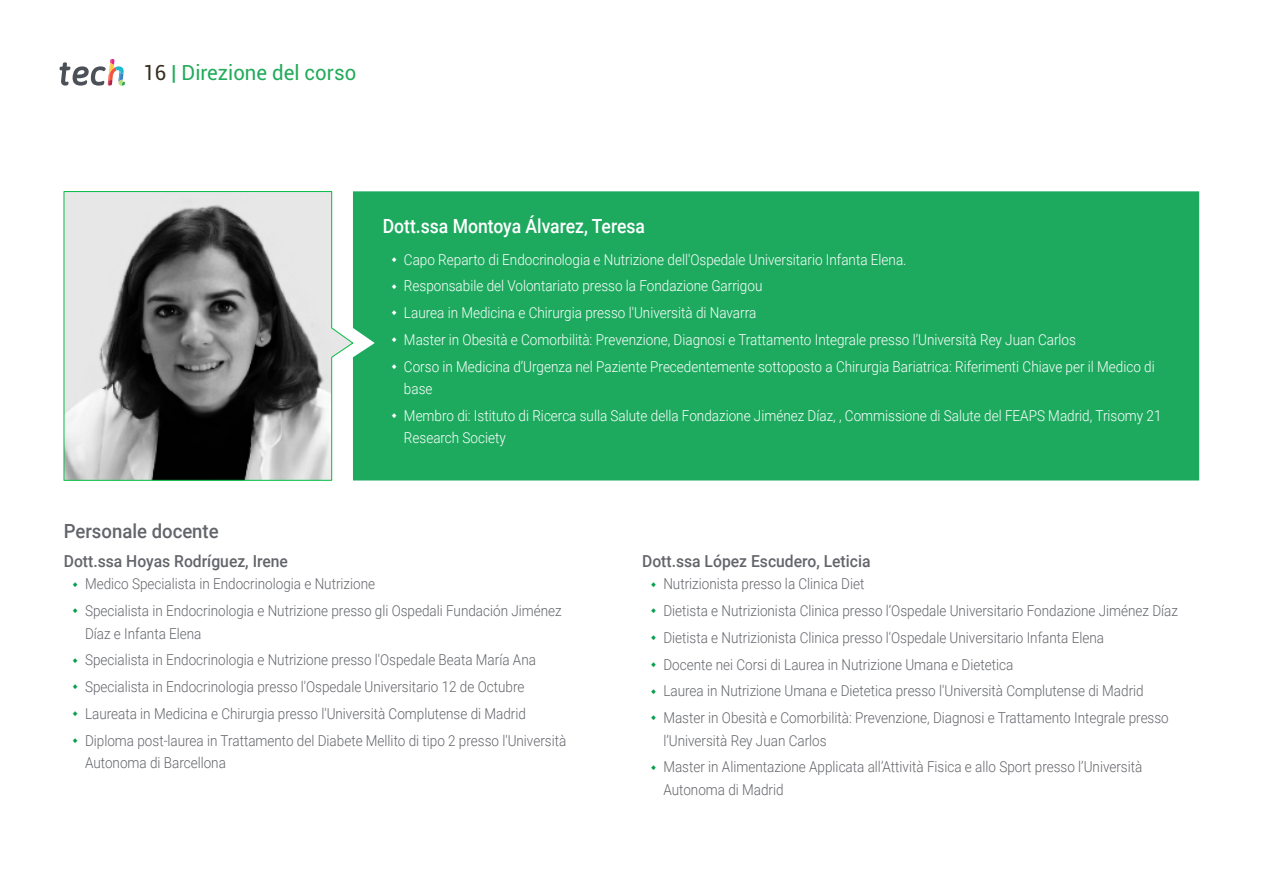
<style>
.page{position:relative;width:1263px;height:893px;background:#fff}
.page>*{position:absolute;margin:0;border:0;box-sizing:border-box;transform-origin:0 0}
.Sección___Pag{font:21px "Roboto";color:#21ab5a}
.Doc_Dirección_ok{font:500 19.5px "Roboto";color:#fff;scale:.9 1}
.Subtítulo_Pag{font:500 19.5px "Roboto";color:#63656a;scale:.95 1}
.Autor_ok{font:500 16.5px "Roboto";color:#63656a;scale:.95 1}
.t1{font:300 15px/22.5px "Roboto";color:#63656a;scale:.9 1}
.t2{font:300 15px/22.5px "Roboto";color:#fff;scale:.9 1}
.s1{color:#342d1f}
</style>
<div class="page">
<svg style="left:60px;top:59px;width:65px;height:27px"></svg>
<div style="left:353px;top:191px;width:846px;height:289px;background:#1daa5f"></div>
<svg style="left:64px;top:191px;width:289px;height:290px;background:#919392"></svg>
<svg style="left:392px;top:257px;width:5px;height:5px"></svg>
<svg style="left:392px;top:284px;width:5px;height:5px"></svg>
<svg style="left:392px;top:310px;width:5px;height:5px"></svg>
<svg style="left:392px;top:337px;width:5px;height:5px"></svg>
<svg style="left:392px;top:364px;width:5px;height:5px"></svg>
<svg style="left:392px;top:413px;width:5px;height:5px"></svg>
<p class="Sección___Pag" style="left:144px;top:57px;width:214px"><span class="s1">16</span> | Direzione del corso</p>
<p class="Doc_Dirección_ok" style="left:383px;top:212px;width:293px">Dott.ssa Montoya Álvarez, Teresa</p>
<p class="t2" style="left:404px;top:247px;width:560px">Capo Reparto di Endocrinologia e Nutrizione dell'Ospedale Universitario Infanta Elena.</p>
<p class="t2" style="left:404px;top:274px;width:400px">Responsabile del Volontariato presso la Fondazione Garrigou</p>
<p class="t2" style="left:404px;top:301px;width:393px">Laurea in Medicina e Chirurgia presso l'Università di Navarra</p>
<p class="t2" style="left:404px;top:328px;width:748px">Master in Obesità e Comorbilità: Prevenzione, Diagnosi e Trattamento Integrale presso l’Università Rey Juan Carlos</p>
<p class="t2" style="left:404px;top:354px;width:836px">Corso in Medicina d’Urgenza nel Paziente Precedentemente sottoposto a Chirurgia Bariatrica: Riferimenti Chiave per il Medico di base</p>
<p class="t2" style="left:404px;top:404px;width:843px">Membro di: Istituto di Ricerca sulla Salute della Fondazione Jiménez Díaz, , Commissione di Salute del FEAPS Madrid, Trisomy 21<br>Research Society</p>
<p class="Subtítulo_Pag" style="left:64px;top:517px;width:165px">Personale docente</p>
<p class="Autor_ok" style="left:64px;top:549px;width:238px">Dott.ssa Hoyas Rodríguez, Irene</p>
<p class="t1" style="left:85px;top:572px;width:324px">Medico Specialista in Endocrinologia e Nutrizione</p>
<p class="t1" style="left:85px;top:599px;width:531px">Specialista in Endocrinologia e Nutrizione presso gli Ospedali Fundación Jiménez<br>Díaz e Infanta Elena</p>
<p class="t1" style="left:85px;top:648px;width:503px">Specialista in Endocrinologia e Nutrizione presso l'Ospedale Beata María Ana</p>
<p class="t1" style="left:85px;top:675px;width:490px">Specialista in Endocrinologia presso l'Ospedale Universitario 12 de Octubre</p>
<p class="t1" style="left:85px;top:702px;width:491px">Laureata in Medicina e Chirurgia presso l'Università Complutense di Madrid</p>
<p class="t1" style="left:85px;top:728px;width:536px">Diploma post-laurea in Trattamento del Diabete Mellito di tipo 2 presso l'Università<br>Autonoma di Barcellona</p>
<p class="Autor_ok" style="left:642px;top:549px;width:242px">Dott.ssa López Escudero, Leticia</p>
<p class="t1" style="left:663px;top:572px;width:225px">Nutrizionista presso la Clinica Diet</p>
<p class="t1" style="left:663px;top:599px;width:573px">Dietista e Nutrizionista Clinica presso l’Ospedale Universitario Fondazione Jiménez Díaz</p>
<p class="t1" style="left:663px;top:626px;width:491px">Dietista e Nutrizionista Clinica presso l'Ospedale Universitario Infanta Elena</p>
<p class="t1" style="left:663px;top:652px;width:390px">Docente nei Corsi di Laurea in Nutrizione Umana e Dietetica</p>
<p class="t1" style="left:663px;top:679px;width:535px">Laurea in Nutrizione Umana e Dietetica presso l'Università Complutense di Madrid</p>
<p class="t1" style="left:663px;top:706px;width:563px">Master in Obesità e Comorbilità: Prevenzione, Diagnosi e Trattamento Integrale presso l’Università Rey Juan Carlos</p>
<p class="t1" style="left:663px;top:755px;width:534px">Master in Alimentazione Applicata all’Attività Fisica e allo Sport presso l’Università<br>Autonoma di Madrid</p>
</div>
